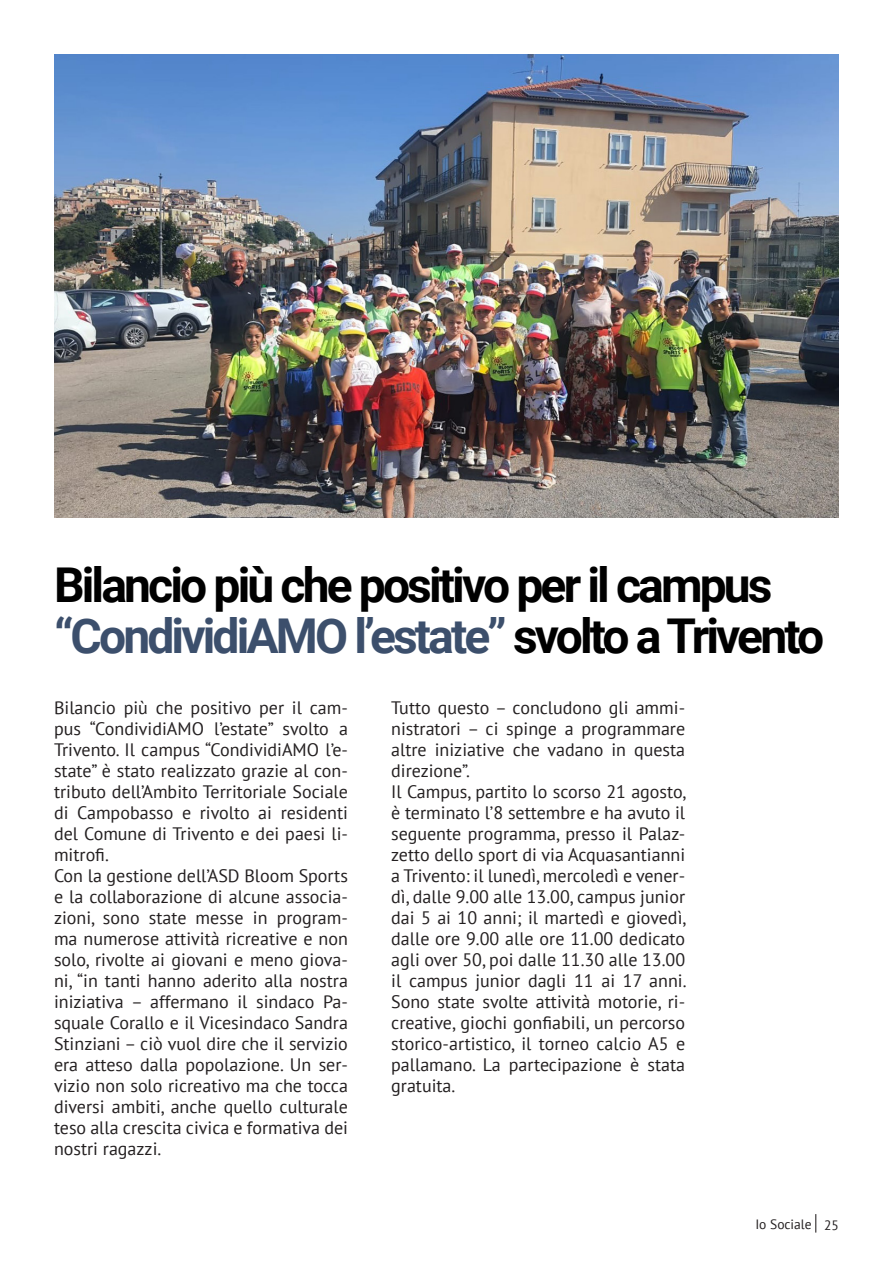
<style>
.page{position:relative;width:893px;height:1263px;background:#fff}
.page>*{position:absolute;margin:0;border:0;box-sizing:border-box;transform-origin:0 0}
.TITLE_3{font:700 48px/51px "Roboto";letter-spacing:-.06em;color:#000}
.body_text{font:18px/21px "PT Sans";color:#231f20;text-align:justify}
.t1{font:13.5px "PT Sans";color:#231f20}
.s1{color:#3c4f6c}
</style>
<div class="page">
<svg style="left:815px;top:1214px;width:1px;height:18px"></svg>
<img style="left:54px;top:54px;width:785px;height:463px">
<p class="TITLE_3" style="left:54px;top:557px;width:772px">Bilancio più che positivo per il campus <span class="s1">“CondividiAMO l’estate”</span> svolto a Trivento</p>
<p class="body_text" style="left:54px;top:696px;width:295px">Bilancio più che positivo per il cam&shy;pus “CondividiAMO l’estate” svolto a Trivento. Il campus “CondividiAMO l’e&shy;state” è stato realizzato grazie al con&shy;tributo dell’Ambito Territoriale Sociale di Campobasso e rivolto ai residenti del Comune di Trivento e dei paesi li&shy;mitrofi.</p>
<p class="body_text" style="left:54px;top:864px;width:295px">Con la gestione dell’ASD Bloom Sports e la collaborazione di alcune associa&shy;zioni, sono state messe in program&shy;ma numerose attività ricreative e non solo, rivolte ai giovani e meno giova&shy;ni, “in tanti hanno aderito alla nostra iniziativa – affermano il sindaco Pa&shy;squale Corallo e il Vicesindaco Sandra Stinziani – ciò vuol dire che il servizio era atteso dalla popolazione. Un ser&shy;vizio non solo ricreativo ma che tocca diversi ambiti, anche quello culturale teso alla crescita civica e formativa dei nostri ragazzi.</p>
<p class="body_text" style="left:391px;top:696px;width:295px">Tutto questo – concludono gli ammi&shy;nistratori – ci spinge a programmare altre iniziative che vadano in questa direzione”.</p>
<p class="body_text" style="left:391px;top:780px;width:297px">Il Campus, partito lo scorso 21 agosto, è terminato l’8 settembre e ha avuto il seguente programma, presso il Palaz&shy;zetto dello sport di via Acquasantianni a Trivento: il lunedì, mercoledì e vener&shy;dì, dalle 9.00 alle 13.00, campus junior dai 5 ai 10 anni; il martedì e giovedì, dalle ore 9.00 alle ore 11.00 dedicato agli over 50, poi dalle 11.30 alle 13.00 il campus junior dagli 11 ai 17 anni.<br>Sono state svolte attività motorie, ri&shy;creative, giochi gonfiabili, un percorso storico-artistico, il torneo calcio A5 e pallamano. La partecipazione è stata gratuita.</p>
<p class="t1" style="left:755px;top:1215px;width:85px">Io Sociale 25</p>
</div>
